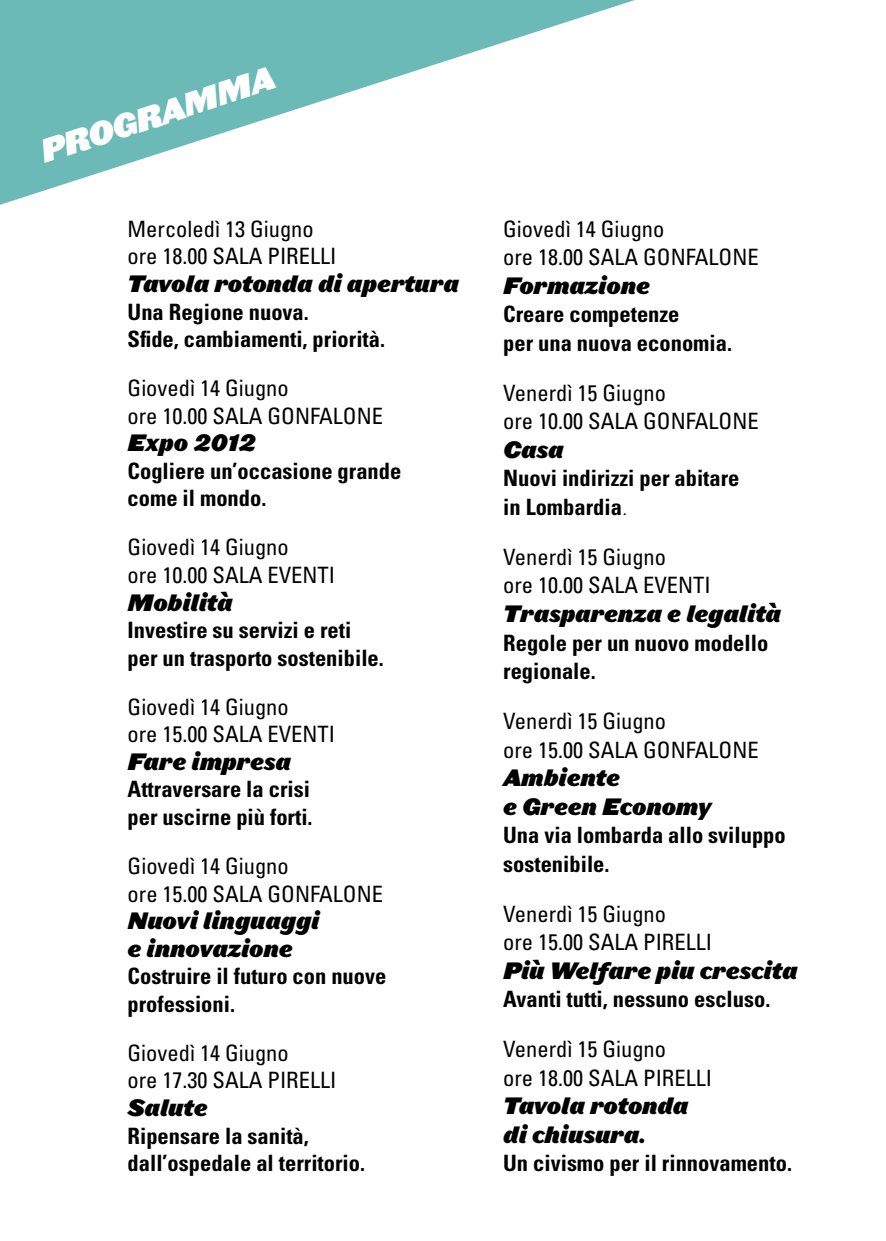
<style>
.page{position:relative;width:886px;height:1241px;background:#fff}
.page>*{position:absolute;margin:0;border:0;box-sizing:border-box;transform-origin:0 0}
.t1{font:31px "Leviathan HTF Black Italic";color:#fff}
.t2{font:700 condensed 22.5px/27.5px "Univers";color:#000}
.t3{font:condensed 22.5px/27.5px "Univers";color:#000}
.t4{font:22.5px/28.5px "Leviathan HTF Black Italic";color:#000}
.s1{font-weight:300;font-style:italic}
</style>
<div class="page">
<svg style="left:0;top:0;width:635px;height:205px"></svg>
<h1 class="t1" style="left:35px;top:132px;width:246px;rotate:-18deg">PROGRAMMA</h1>
<p class="t3" style="left:128px;top:214px;width:210px">Mercoledì 13 Giugno ore 18.00 SALA PIRELLI</p>
<p class="t4" style="left:128px;top:269px;width:333px">Tavola rotonda di apertura</p>
<p class="t2" style="left:128px;top:297px;width:259px">Una Regione nuova.<br>Sfide, cambiamenti, priorità.</p>
<p class="t3" style="left:128px;top:374px;width:257px">Giovedì 14 Giugno<br>ore 10.00 SALA GONFALONE</p>
<p class="t4" style="left:128px;top:429px;width:130px">Expo 2012</p>
<p class="t2" style="left:128px;top:457px;width:275px">Cogliere un’occasione grande come il mondo.</p>
<p class="t3" style="left:128px;top:533px;width:209px">Giovedì 14 Giugno<br>ore 10.00 SALA EVENTI</p>
<p class="t4" style="left:128px;top:588px;width:107px">Mobilità</p>
<p class="t2" style="left:128px;top:616px;width:258px">Investire su servizi e reti per un trasporto sostenibile.</p>
<p class="t3" style="left:128px;top:692px;width:209px">Giovedì 14 Giugno<br>ore 15.00 SALA EVENTI</p>
<p class="t4" style="left:128px;top:747px;width:165px">Fare impresa</p>
<p class="t2" style="left:128px;top:775px;width:186px">Attraversare la crisi per uscirne più forti.</p>
<p class="t3" style="left:128px;top:851px;width:257px">Giovedì 14 Giugno<br>ore 15.00 SALA GONFALONE</p>
<p class="t4" style="left:128px;top:907px;width:193px;line-height:27.5px">Nuovi linguaggi e innovazione</p>
<p class="t2" style="left:128px;top:962px;width:260px">Costruire il futuro con nuove professioni.</p>
<p class="t3" style="left:128px;top:1038px;width:210px">Giovedì 14 Giugno<br>ore 17.30 SALA PIRELLI</p>
<p class="t4" style="left:128px;top:1093px;width:81px">Salute</p>
<p class="t2" style="left:128px;top:1121px;width:239px">Ripensare la sanità, dall’ospedale al territorio.</p>
<p class="t3" style="left:503px;top:214px;width:257px;line-height:28.5px">Giovedì 14 Giugno<br>ore 18.00 SALA GONFALONE</p>
<p class="t4" style="left:503px;top:271px;width:148px">Formazione</p>
<p class="t2" style="left:503px;top:300px;width:230px;line-height:28.5px">Creare competenze<br>per una nuova economia.</p>
<p class="t3" style="left:503px;top:378px;width:257px;line-height:28.5px">Venerdì 15 Giugno<br>ore 10.00 SALA GONFALONE</p>
<p class="t4" style="left:503px;top:435px;width:62px">Casa</p>
<p class="t2" style="left:503px;top:464px;width:238px;line-height:28.5px">Nuovi indirizzi per abitare in Lombardia<span class="s1">.</span></p>
<p class="t3" style="left:503px;top:542px;width:209px;line-height:28.5px">Venerdì 15 Giugno<br>ore 10.00 SALA EVENTI</p>
<p class="t4" style="left:503px;top:599px;width:279px">Trasparenza e legalità</p>
<p class="t2" style="left:503px;top:628px;width:266px;line-height:28.5px">Regole per un nuovo modello regionale.</p>
<p class="t3" style="left:503px;top:706px;width:257px;line-height:28.5px">Venerdì 15 Giugno<br>ore 15.00 SALA GONFALONE</p>
<p class="t4" style="left:503px;top:763px;width:210px">Ambiente<br>e Green Economy</p>
<p class="t2" style="left:503px;top:820px;width:284px;line-height:28.5px">Una via lombarda allo sviluppo sostenibile.</p>
<p class="t3" style="left:503px;top:898px;width:210px;line-height:28.5px">Venerdì 15 Giugno<br>ore 15.00 SALA PIRELLI</p>
<p class="t4" style="left:503px;top:956px;width:296px">Più Welfare piu crescita</p>
<p class="t2" style="left:503px;top:985px;width:269px">Avanti tutti, nessuno escluso.</p>
<p class="t3" style="left:503px;top:1034px;width:210px;line-height:28.5px">Venerdì 15 Giugno<br>ore 18.00 SALA PIRELLI</p>
<p class="t4" style="left:503px;top:1091px;width:187px">Tavola rotonda di chiusura.</p>
<p class="t2" style="left:503px;top:1149px;width:290px">Un civismo per il rinnovamento.</p>
</div>
